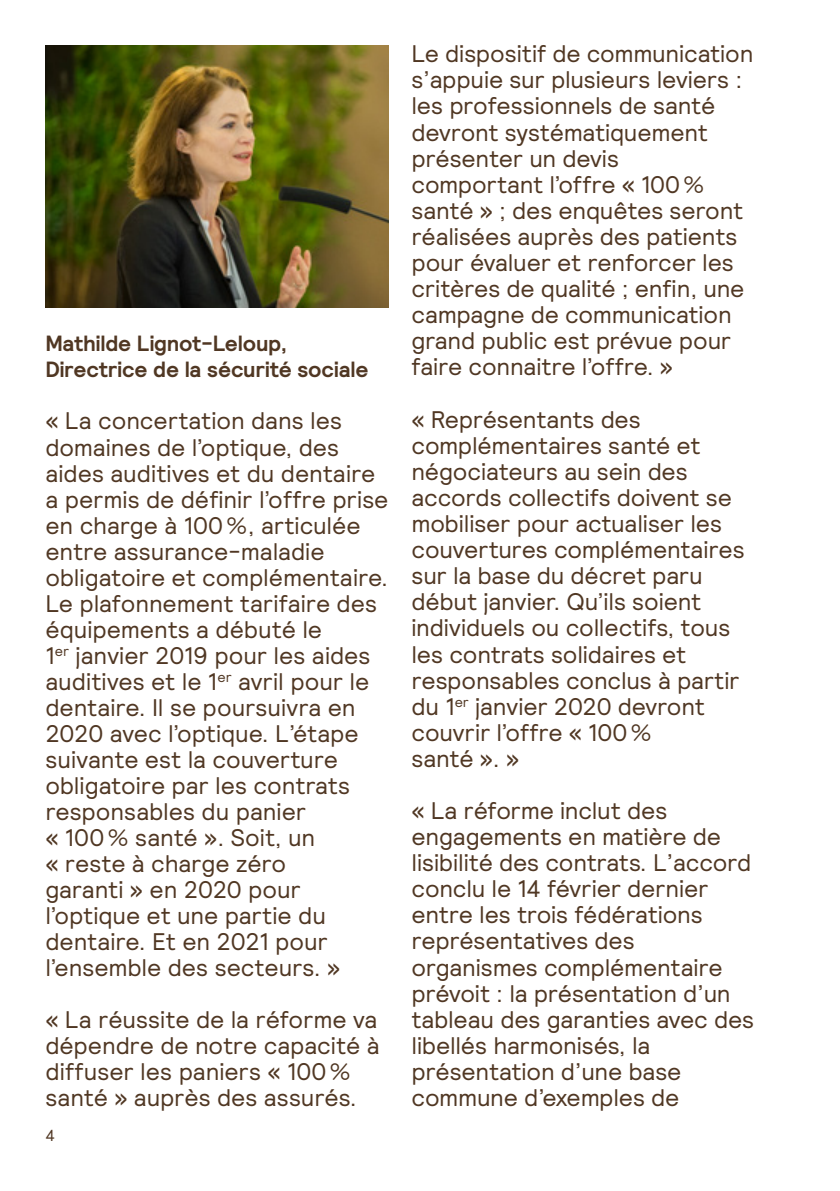
<style>
.page{position:relative;width:840px;height:1191px;background:#fff}
.page>*{position:absolute;margin:0;border:0;box-sizing:border-box;transform-origin:0 0}
.t1{font:24px/26px "Relative";letter-spacing:-.005em;color:#503723}
.t2{font:700 22px/26px "Relative";letter-spacing:-.01em;color:#503723}
.t3{font:16px "Relative";color:#503723}
</style>
<div class="page">
<img style="left:45px;top:45px;width:343px;height:262px">
<p class="t2" style="left:45px;top:330px;width:324px">Mathilde Lignot-Leloup,<br>Directrice de la sécurité sociale</p>
<p class="t1" style="left:45px;top:407px;width:344px">« La concertation dans les domaines de l’optique, des aides auditives et du dentaire a permis de définir l’offre prise en charge à 100%, articulée entre assurance-maladie obligatoire et complémentaire.<br>Le plafonnement tarifaire des équipements a débuté le<br>1<sup>er</sup> janvier 2019 pour les aides auditives et le 1<sup>er</sup> avril pour le dentaire. Il se poursuivra en<br>2020 avec l’optique. L’étape suivante est la couverture obligatoire par les contrats responsables du panier<br>« 100% santé ». Soit, un<br>« reste à charge zéro<br>garanti » en 2020 pour l’optique et une partie du dentaire. Et en 2021 pour l’ensemble des secteurs. »</p>
<p class="t1" style="left:45px;top:1005px;width:335px">« La réussite de la réforme va dépendre de notre capacité à diffuser les paniers « 100% santé » auprès des assurés.</p>
<p class="t3" style="left:45px;top:1125px;width:11px">4</p>
<p class="t1" style="left:411px;top:40px;width:343px">Le dispositif de communication s’appuie sur plusieurs leviers : les professionnels de santé devront systématiquement présenter un devis comportant l’offre « 100% santé » ; des enquêtes seront réalisées auprès des patients pour évaluer et renforcer les critères de qualité ; enfin, une campagne de communication grand public est prévue pour faire connaitre l’offre. »</p>
<p class="t1" style="left:411px;top:405px;width:334px">« Représentants des complémentaires santé et négociateurs au sein des accords collectifs doivent se mobiliser pour actualiser les couvertures complémentaires sur la base du décret paru début janvier. Qu’ils soient individuels ou collectifs, tous les contrats solidaires et responsables conclus à partir du 1<sup>er</sup> janvier 2020 devront couvrir l’offre « 100%<br>santé ». »</p>
<p class="t1" style="left:411px;top:796px;width:344px">« La réforme inclut des engagements en matière de lisibilité des contrats. L’accord conclu le 14 février dernier entre les trois fédérations représentatives des organismes complémentaire prévoit : la présentation d’un tableau des garanties avec des libellés harmonisés, la présentation d’une base commune d’exemples de</p>
</div>
